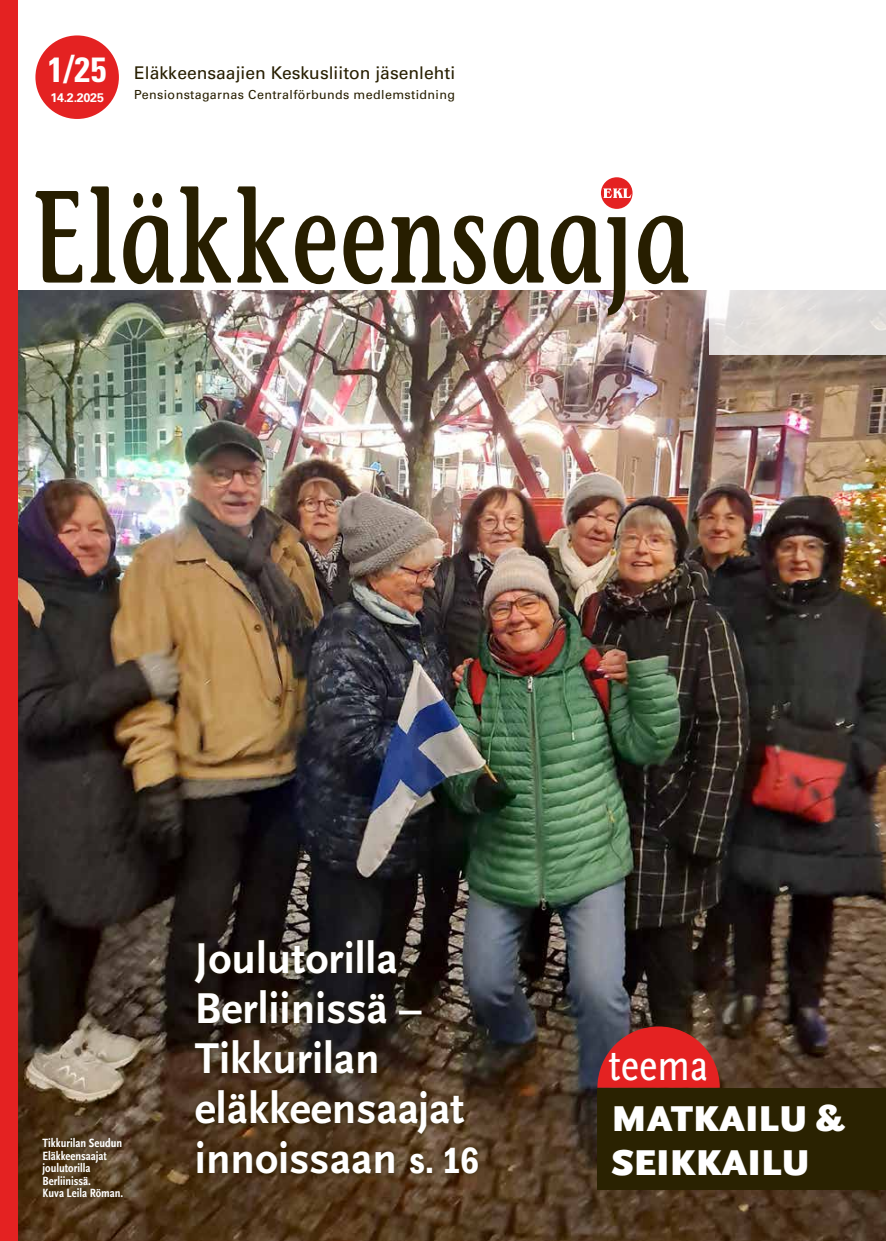
<style>
.page{position:relative;width:886px;height:1241px;background:#fff}
.page>*{position:absolute;margin:0;border:0;box-sizing:border-box;transform-origin:0 0}
.t1{font:condensed 46.25px "Scala Sans Pro";color:#fff}
.t2{font:700 45px/50px "Scala Sans Pro";color:#fff}
.t3{font:900 37.5px "Scala Sans Pro";color:#fff}
.t4{font:700 condensed 35px "Univers LT Std";color:#fff}
.t5{font:17.5px "Univers LT Std";color:#271e00}
.t6{font:700 condensed 12.5px/12.5px "Scala Sans Pro";color:#fff}
.t7{font:12.5px "Univers LT Std";letter-spacing:.03em;color:#271e00}
.t8{font:700 12.5px "Univers LT Std";letter-spacing:-.02em;color:#fff}
.s1{font-family:"Franklin Gothic";font-weight:600;font-stretch:condensed;font-size:37.5px}
</style>
<div class="page">
<img style="left:18px;top:291px;width:868px;height:949px">
<div style="left:0;top:0;width:18px;height:1240px;background:#e42222"></div>
<div style="left:35px;top:35px;width:84px;height:84px;background:#e42222;border-radius:50%"></div>
<svg style="left:709px;top:290px;width:177px;height:64px;background:#e2dfdc"></svg>
<svg style="left:35px;top:186px;width:654px;height:129px"></svg>
<div style="left:601px;top:177px;width:31px;height:32px;background:#e42222;border-radius:50%"></div>
<svg style="left:603px;top:188px;width:28px;height:10px"></svg>
<div style="left:189px;top:933px;width:295px;height:246px;background:#271e00;opacity:.75"></div>
<div style="left:34px;top:1128px;width:98px;height:78px;background:#271e00;opacity:.75"></div>
<svg style="left:597px;top:1026px;width:123px;height:61px;background:#c12929"></svg>
<div style="left:597px;top:1132px;width:289px;height:57px;background:#2a2201"></div>
<div style="left:597px;top:1088px;width:289px;height:56px;background:#2a2201"></div>
<h3 class="t4" style="left:48px;top:48px;width:60px">1/25</h3>
<p class="t8" style="left:50px;top:90px;width:55px">14.2.2025</p>
<h3 class="t5" style="left:134px;top:63px;width:322px">Eläkkeensaajien Keskusliiton jäsenlehti</h3>
<p class="t7" style="left:134px;top:87px;width:322px">Pensionstagarnas Centralförbunds medlemstidning</p>
<p class="t6" style="left:43px;top:1136px;width:82px">Tikkurilan Seudun<br>Eläkkeensaajat joulutorilla<br>Berliinissä.<br>Kuva Leila Röman.</p>
<h2 class="t2" style="left:195px;top:933px;width:285px">Joulutorilla<br>Berliinissä –<br>Tikkurilan eläkkeensaajat innoissaan <span class="s1">s. 16</span></h2>
<h1 class="t1" style="left:608px;top:1037px;width:101px">teema</h1>
<h3 class="t3" style="left:611px;top:1096px;width:234px">MATKAILU &amp;</h3>
<h3 class="t3" style="left:611px;top:1140px;width:200px">SEIKKAILU</h3>
</div>
